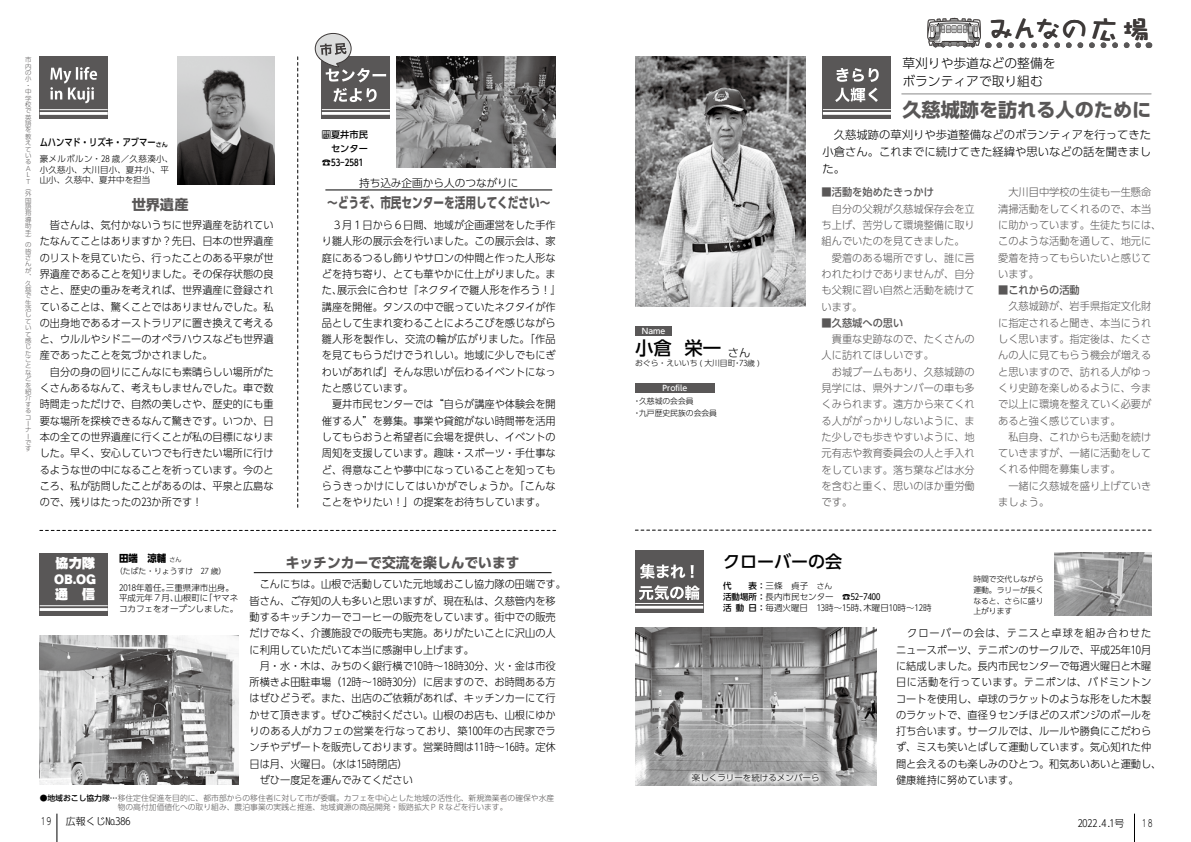
<style>
.page{position:relative;width:1191px;height:842px;background:#fff}
.page>*{position:absolute;margin:0;border:0;box-sizing:border-box;transform-origin:0 0}
.t1{font:29.8px "DF Craft Yu W7 WING RKSJ H";letter-spacing:.08em;color:#3e3a39}
.t2{font:700 19.1px "UD Shin Go Pro";color:#595757}
.t3{font:500 18.4px "UD Shin Go Pro";color:#000}
.t4{font:500 17px "UD Shin Go Pro";color:#000}
.t5{font:700 14.2px "UD Shin Go Pro";color:#595757}
.t6{font:700 14.2px "UD Shin Go Pro";color:#595757;scale:.75 1}
.t7{font:13.5px/15.6px "DF Gothic UB WINP RKSJ H";letter-spacing:-.005em;color:#fff;text-align:justify}
.t8{font:300 12.8px/18.4px "UD Shin Go Pro";color:#000}
.t9{font:300 11.3px/17px "UD Shin Go Pro";color:#000;text-align:justify}
.t10{font:300 10.6px/16.3px "UD Shin Go Pro";color:#000;scale:.96 1}
.t11{font:300 10.6px/16.3px "UD Shin Go Pro";color:#595757;scale:.96 1}
.t12{font:500 10.6px "UD Shin Go Pro";color:#595757;scale:.96 1}
.t13{font:300 10.6px "UD Shin Go Pro";color:#000}
.t14{font:300 9.9px "UD Shin Go Pro";color:#000}
.t15{font:500 9.9px "UD Shin Go Pro";color:#000;scale:.83 1}
.t16{font:800 9.9px "UD Shin Go Pro";color:#000;scale:.95 1}
.t17{font:300 9.9px "UD Shin Go Pro";color:#000;scale:.7 1}
.t18{font:500 9.2px/14.2px "UD Shin Go Pro";color:#000;text-align:justify}
.t19{font:300 8.5px/11.3px "UD Shin Go Pro";color:#000}
.t20{font:300 8.5px/10.6px "UD Shin Go Pro";letter-spacing:.02em;color:#000}
.t21{font:300 7.8px/9.2px "UD Shin Go Pro";color:#595757}
.t22{font:300 7.8px/10.6px "UD Shin Go Pro";color:#000;text-align:justify}
.t23{font:500 7.8px "UD Shin Go Pro";color:#fff}
.t24{font:300 6.4px/6.4px "UD Shin Go Pro";color:#595757}
.s1{font-size:6.4px}
.s2{font-weight:300;font-size:6.4px}
.s3{font-weight:500}
.s4{font-size:7.8px}
.s5{font-weight:400}
.s6{font-weight:500;color:#000}
</style>
<div class="page">
<svg style="left:927px;top:18px;width:54px;height:29px"></svg>
<svg style="left:999px;top:42px;width:142px;height:6px"></svg>
<svg style="left:635px;top:530px;width:516px;height:1px"></svg>
<div style="left:635px;top:550px;width:68px;height:63px;background:#595757"></div>
<hr style="left:635px;top:603px;width:68px;height:1px;background:#fff">
<hr style="left:635px;top:606px;width:68px;height:3px;background:#fff">
<svg style="left:639px;top:585px;width:61px;height:15px"></svg>
<svg style="left:640px;top:564px;width:53px;height:15px"></svg>
<img style="left:635px;top:628px;width:241px;height:157px">
<svg style="left:297px;top:57px;width:1px;height:450px"></svg>
<div style="left:322px;top:57px;width:68px;height:62px;background:#595757"></div>
<hr style="left:322px;top:109px;width:68px;height:1px;background:#fff">
<hr style="left:322px;top:112px;width:68px;height:3px;background:#fff">
<svg style="left:333px;top:88px;width:43px;height:14px"></svg>
<svg style="left:314px;top:33px;width:72px;height:49px"></svg>
<hr style="left:325px;top:190px;width:227px;height:1px;background:#000">
<img style="left:397px;top:57px;width:159px;height:110px">
<svg style="left:40px;top:530px;width:515px;height:1px"></svg>
<hr style="left:254px;top:572px;width:297px;height:1px;background:#000">
<img style="left:40px;top:635px;width:198px;height:149px">
<img style="left:1054px;top:553px;width:97px;height:62px">
<hr style="left:901px;top:94px;width:250px;height:1px;background:#898989">
<img style="left:635px;top:57px;width:170px;height:249px">
<div style="left:823px;top:57px;width:68px;height:62px;background:#595757"></div>
<hr style="left:823px;top:109px;width:68px;height:1px;background:#fff">
<hr style="left:823px;top:112px;width:68px;height:3px;background:#fff">
<svg style="left:835px;top:88px;width:43px;height:14px"></svg>
<svg style="left:836px;top:68px;width:42px;height:14px"></svg>
<div style="left:40px;top:57px;width:68px;height:62px;background:#595757"></div>
<svg style="left:50px;top:67px;width:47px;height:36px"></svg>
<hr style="left:40px;top:109px;width:68px;height:1px;background:#fff">
<hr style="left:40px;top:112px;width:68px;height:3px;background:#fff">
<img style="left:178px;top:57px;width:96px;height:127px">
<div style="left:40px;top:553px;width:68px;height:62px;background:#595757"></div>
<hr style="left:40px;top:605px;width:68px;height:1px;background:#fff">
<hr style="left:40px;top:608px;width:68px;height:3px;background:#fff">
<div style="left:686px;top:768px;width:138px;height:20px;background:#fff;opacity:.8"></div>
<div style="left:635px;top:326px;width:37px;height:10px;background:#595757"></div>
<div style="left:635px;top:383px;width:79px;height:10px;background:#595757"></div>
<svg style="left:1134px;top:814px;width:1px;height:28px"></svg>
<svg style="left:57px;top:814px;width:1px;height:28px"></svg>
<p class="t24" style="left:25px;top:56px;width:8px">市内の小・中学校で英語を教えている<br>Ａ<br>Ｌ<br>Ｔ（外国語指導助手）の皆さんが、久慈で生活していて感じたことなどを紹介するコーナーです</p>
<p class="t15" style="left:40px;top:134px;width:156px">ムハンマド・リズキ・アブマー<span class="s1">さん</span></p>
<p class="t20" style="left:40px;top:153px;width:135px">豪メルボルン・28 歳／久慈湊小、小久慈小、大川目小、夏井小、平山小、久慈中、夏井中を担当</p>
<h3 class="t5" style="left:125px;top:192px;width:65px">　世界遺産</h3>
<p class="t10" style="left:40px;top:216px;width:245px">　皆さんは、気付かないうちに世界遺産を訪れていたなんてことはありますか？先日、日本の世界遺産のリストを見ていたら、行ったことのある平泉が世界遺産であることを知りました。その保存状態の良さと、歴史の重みを考えれば、世界遺産に登録されていることは、驚くことではありませんでした。私の出身地であるオーストラリアに置き換えて考えると、ウルルやシドニーのオペラハウスなども世界遺産であったことを気づかされました。<br>　自分の身の回りにこんなにも素晴らしい場所がたくさんあるなんて、考えもしませんでした。車で数時間走っただけで、自然の美しさや、歴史的にも重要な場所を探検できるなんて驚きです。いつか、日本の全ての世界遺産に行くことが私の目標になりました。早く、安心していつでも行きたい場所に行けるような世の中になることを祈っています。今のところ、私が訪問したことがあるのは、平泉と広島なので、残りはたったの23か所です！</p>
<p class="t18" style="left:322px;top:127px;width:48px">問夏井市民　　 センター☎53-2581</p>
<h3 class="t6" style="left:327px;top:191px;width:299px">～どうぞ、市民センターを活用してください～</h3>
<p class="t13" style="left:359px;top:174px;width:161px">持ち込み企画から人のつながりに</p>
<p class="t10" style="left:322px;top:216px;width:250px;text-indent:10px">３月１ 日から６日間、地域が企画運営をした手作り雛人形の展示会を行いました。この展示会は、家庭にあるつるし飾りやサロンの仲間と作った人形などを持ち寄り、とても華やかに仕上がりました。また、展示会に合わせ『ネクタイで雛人形を作ろう！』講座を開催。タンスの中で眠っていたネクタイが作品として生まれ変わることによろこびを感じながら雛人形を製作し、交流の輪が広がりました。「作品を見てもらうだけでうれしい。地域に少しでもにぎわいがあれば」そんな思いが伝わるイベントになったと感じています。<br>　夏井市民センターでは“自らが講座や体験会を開催する人”を募集。事業や貸館がない時間帯を活用してもらおうと希望者に会場を提供し、イベントの周知を支援しています。趣味・スポーツ・手仕事など、得意なことや夢中になっていることを知ってもらうきっかけにしてはいかがでしょうか。「こんなことをやりたい！」の提案をお待ちしています。</p>
<p class="t23" style="left:642px;top:325px;width:25px">Name</p>
<h3 class="t3" style="left:635px;top:333px;width:117px">小倉 栄一<sub>さん</sub></h3>
<p class="t22" style="left:635px;top:358px;width:126px">おぐら・えいいち ( 大川目町・73歳 )</p>
<p class="t23" style="left:662px;top:381px;width:26px">Profile</p>
<p class="t22" style="left:633px;top:396px;width:85px;line-height:11.3px">・久慈城の会会員<br>・九戸歴史民族の会会員</p>
<h1 class="t1" style="left:990px;top:14px;width:162px">みんなの広場</h1>
<p class="t8" style="left:902px;top:53px;width:155px">草刈りや歩道などの整備をボランティアで取り組む</p>
<h2 class="t2" style="left:902px;top:94px;width:250px">久慈城跡を訪れる人のために</h2>
<p class="t9" style="left:822px;top:126px;width:330px">　久慈城跡の草刈りや歩道整備などのボランティアを行ってきた小倉さん。これまでに続けてきた経緯や思いなどの話を聞きました。</p>
<p class="t12" style="left:821px;top:184px;width:118px">■活動を始めたきっかけ</p>
<p class="t11" style="left:821px;top:200px;width:161px">　自分の父親が久慈城保存会を立ち上げ、苦労して環境整備に取り組んでいたのを見てきました。<br>　愛着のある場所ですし、誰に言われたわけでありませんが、自分も父親に習い自然と活動を続けています。</p>
<p class="t12" style="left:821px;top:314px;width:87px">■久慈城への思い</p>
<p class="t11" style="left:821px;top:331px;width:161px;text-indent:10px">貴重な史跡なので、たくさんの人に訪れてほしいです。<br>　お城ブームもあり、久慈城跡の見学には、県外ナンバーの車も多くみられます。遠方から来てくれる人ががっかりしないように、また少しでも歩きやすいように、地元有志や教育委員会の人と手入れをしています。落ち葉などは水分を含むと重く、思いのほか重労働です。</p>
<p class="t11" style="left:998px;top:184px;width:172px">　大川目中学校の生徒も一生懸命清掃活動をしてくれるので、本当に助かっています。生徒たちには、このような活動を通して、地元に愛着を持ってもらいたいと感じています。</p>
<p class="t12" style="left:998px;top:282px;width:87px">■これからの活動</p>
<p class="t11" style="left:998px;top:298px;width:161px">　久慈城跡が、岩手県指定文化財に指定されると聞き、本当にうれしく思います。指定後は、たくさんの人に見てもらう機会が増えると思いますので、訪れる人がゆっくり史跡を楽しめるように、今まで以上に環境を整えていく必要があると強く感じています。<br>　私自身、これからも活動を続けていきますが、一緒に活動をしてくれる仲間を募集します。<br>　一緒に久慈城を盛り上げていきましょう。</p>
<p class="t7" style="left:54px;top:555px;width:43px">協力隊OB.OG通　信</p>
<h3 class="t4" style="left:723px;top:547px;width:121px">クローバーの会</h3>
<p class="t16" style="left:119px;top:550px;width:67px">田端　涼輔<span class="s2">さん</span></p>
<p class="t22" style="left:115px;top:565px;width:113px">（たばた・りょうすけ　27 歳）</p>
<h3 class="t5" style="left:286px;top:551px;width:235px">キッチンカーで交流を楽しんでいます</h3>
<p class="t10" style="left:249px;top:576px;width:331px">　こんにちは。山根で活動していた元地域おこし協力隊の田端です。皆さん、ご存知の人も多いと思いますが、現在私は、久慈管内を移動するキッチンカーでコーヒーの販売をしています。街中での販売だけでなく、介護施設での販売も実施。ありがたいことに沢山の人に利用していただいて本当に感謝申し上げます。<br>　月・水・木は、みちのく銀行横で10時～18時30分、火・金は市役所横きよ田駐車場(12時～18時30分) に居ますので、お時間ある方はぜひどうぞ。また、出店のご依頼があれば、キッチンカーにて行かせて頂きます。ぜひご検討ください。山根のお店も、山根にゆかりのある人がカフェの営業を行なっており、築100年の古民家でランチやデザートを販売しております。営業時間は１１ 時～16時。定休日は月、火曜日。(水は15時閉店)<br>　ぜひ一度足を運んでみてください</p>
<p class="t19" style="left:119px;top:582px;width:121px;line-height:10.6px">2018年着任。三重県津市出身。平成元年７月、山根町に「ヤマネコカフェをオープンしました。</p>
<p class="t22" style="left:973px;top:574px;width:72px">時間で交代しながら運動。ラリーが長くなると、さらに盛り上がります</p>
<p class="t19" style="left:723px;top:579px;width:210px"><span class="s3">代　　表：</span>三條 貞子 <span class="s4">さん<br></span><span class="s3">活動場所：</span>長内市民センター <span class="s5">☎5２-7400<br></span><span class="s3">活 動 日：</span>毎週火曜日　13時～15時、木曜日10時～12時</p>
<p class="t10" style="left:896px;top:625px;width:278px">　クローバーの会は、テニスと卓球を組み合わせたニュースポーツ、テニポンのサークルで、平成25年10月に結成しました。長内市民センターで毎週火曜日と木曜日に活動を行っています。テニポンは、バドミントンコートを使用し、卓球のラケットのような形をした木製のラケットで、直径９センチほどのスポンジのボールを打ち合います。サークルでは、ルールや勝負にこだわらず、ミスも笑いとばして運動しています。気心知れた仲間と会えるのも楽しみのひとつ。和気あいあいと運動し、健康維持に努めています。</p>
<p class="t19" style="left:692px;top:772px;width:129px">楽しくラリーを続けるメンバーら</p>
<p class="t21" style="left:118px;top:793px;width:438px;text-indent:-78px"><span class="s6">●地域おこし協力隊…</span>移住定住促進を目的に、都市部からの移住者に対して市が委嘱。カフェを中心とした地域の活性化、新規漁業者の確保や水産物の高付加価値化への取り組み、農泊事業の実践と推進、地域資源の商品開発・販路拡大ＰＲなどを行います。</p>
<p class="t17" style="left:40px;top:813px;width:20px">19</p>
<p class="t14" style="left:66px;top:813px;width:66px">広報くじ№386</p>
<p class="t14" style="left:1077px;top:815px;width:48px">２０22 .4.１号</p>
<p class="t17" style="left:1140px;top:815px;width:20px">18</p>
</div>
